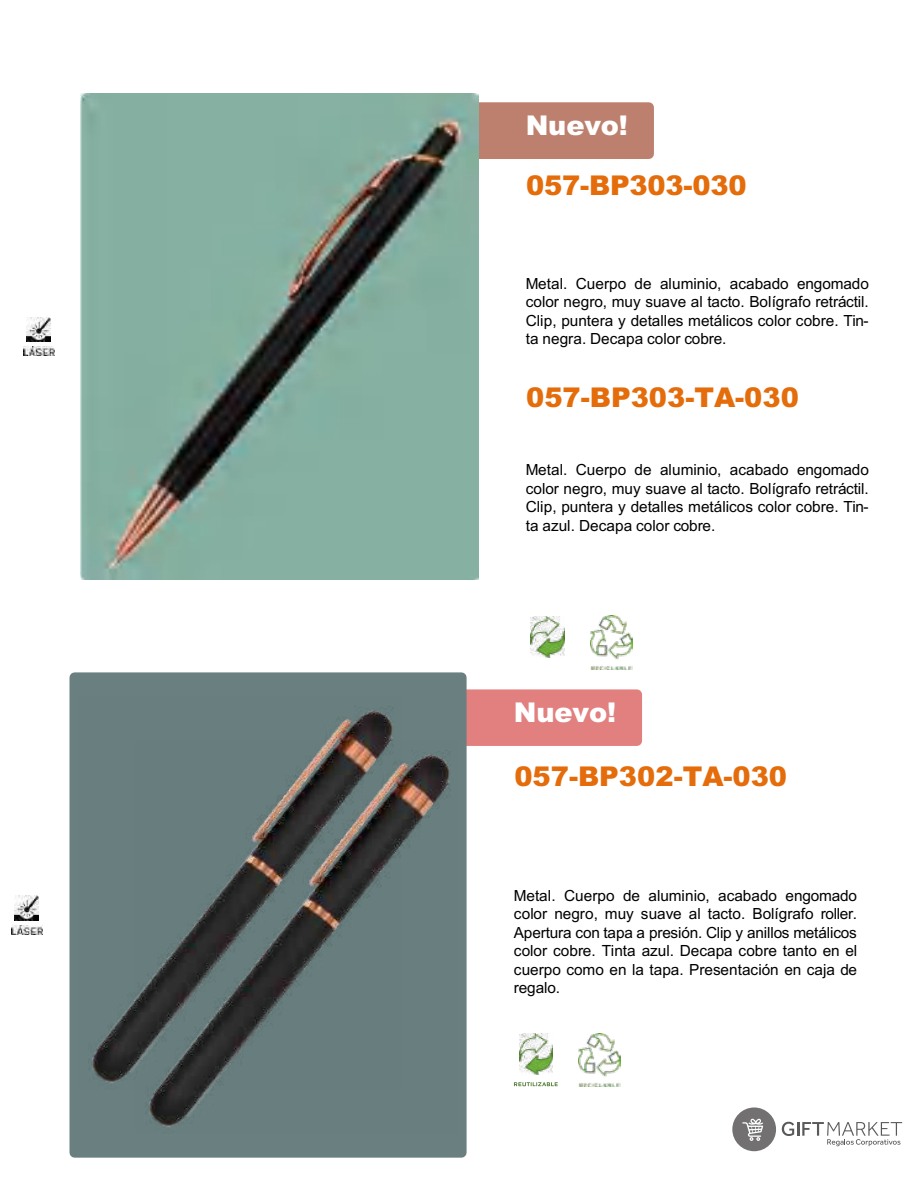
<style>
.page{position:relative;width:918px;height:1188px;background:#fff}
.page>*{position:absolute;margin:0;border:0;box-sizing:border-box;transform-origin:0 0}
.t1{font:900 27.3px "Arial";color:#e46c0a}
.t2{font:900 27.3px "Arial";letter-spacing:-.005em;color:#fff}
.t3{font:15.45px/18.5px "Arial";color:#000;text-align:justify}
</style>
<div class="page">
<div style="left:478px;top:102px;width:176px;height:57px;background:#be806e"></div>
<img style="left:80px;top:94px;width:398px;height:485px">
<img style="left:26px;top:317px;width:25px;height:25px">
<img style="left:24px;top:347px;width:30px;height:9px">
<img style="left:590px;top:616px;width:42px;height:54px">
<img style="left:531px;top:616px;width:33px;height:41px">
<div style="left:467px;top:689px;width:175px;height:57px;background:#e28080"></div>
<div style="left:69px;top:672px;width:398px;height:486px;background:#6a8080"></div>
<img style="left:15px;top:896px;width:24px;height:24px">
<img style="left:12px;top:925px;width:31px;height:9px">
<img style="left:135px;top:741px;width:322px;height:392px">
<img style="left:79px;top:697px;width:322px;height:392px">
<img style="left:578px;top:1033px;width:43px;height:54px">
<img style="left:519px;top:1033px;width:33px;height:42px">
<svg style="left:514px;top:1082px;width:44px;height:4px"></svg>
<div style="left:732px;top:1107px;width:44px;height:44px;background:#727070;border-radius:50%"></div>
<svg style="left:742px;top:1119px;width:21px;height:22px"></svg>
<svg style="left:782px;top:1122px;width:120px;height:24px"></svg>
<h1 class="t2" style="left:526px;top:106px;width:104px">Nuevo!</h1>
<h1 class="t1" style="left:526px;top:165px;width:222px">057-BP303-030</h1>
<p class="t3" style="left:526px;top:274px;width:345px">Metal. Cuerpo de aluminio, acabado engomado color negro, muy suave al tacto. Bolígrafo retráctil.<br>Clip, puntera y detalles metálicos color cobre. Tin&shy;ta negra. Decapa color cobre.</p>
<h1 class="t1" style="left:526px;top:377px;width:274px">057-BP303-TA-030</h1>
<p class="t3" style="left:526px;top:461px;width:345px">Metal. Cuerpo de aluminio, acabado engomado color negro, muy suave al tacto. Bolígrafo retráctil.<br>Clip, puntera y detalles metálicos color cobre. Tin&shy;ta azul. Decapa color cobre.</p>
<h1 class="t2" style="left:514px;top:693px;width:104px">Nuevo!</h1>
<h1 class="t1" style="left:514px;top:756px;width:274px">057-BP302-TA-030</h1>
<p class="t3" style="left:514px;top:886px;width:345px">Metal. Cuerpo de aluminio, acabado engomado color negro, muy suave al tacto. Bolígrafo roller.<br>Apertura con tapa a presión. Clip y anillos metálicos color cobre. Tinta azul. Decapa cobre tanto en el cuerpo como en la tapa. Presentación en caja de regalo.</p>
</div>
